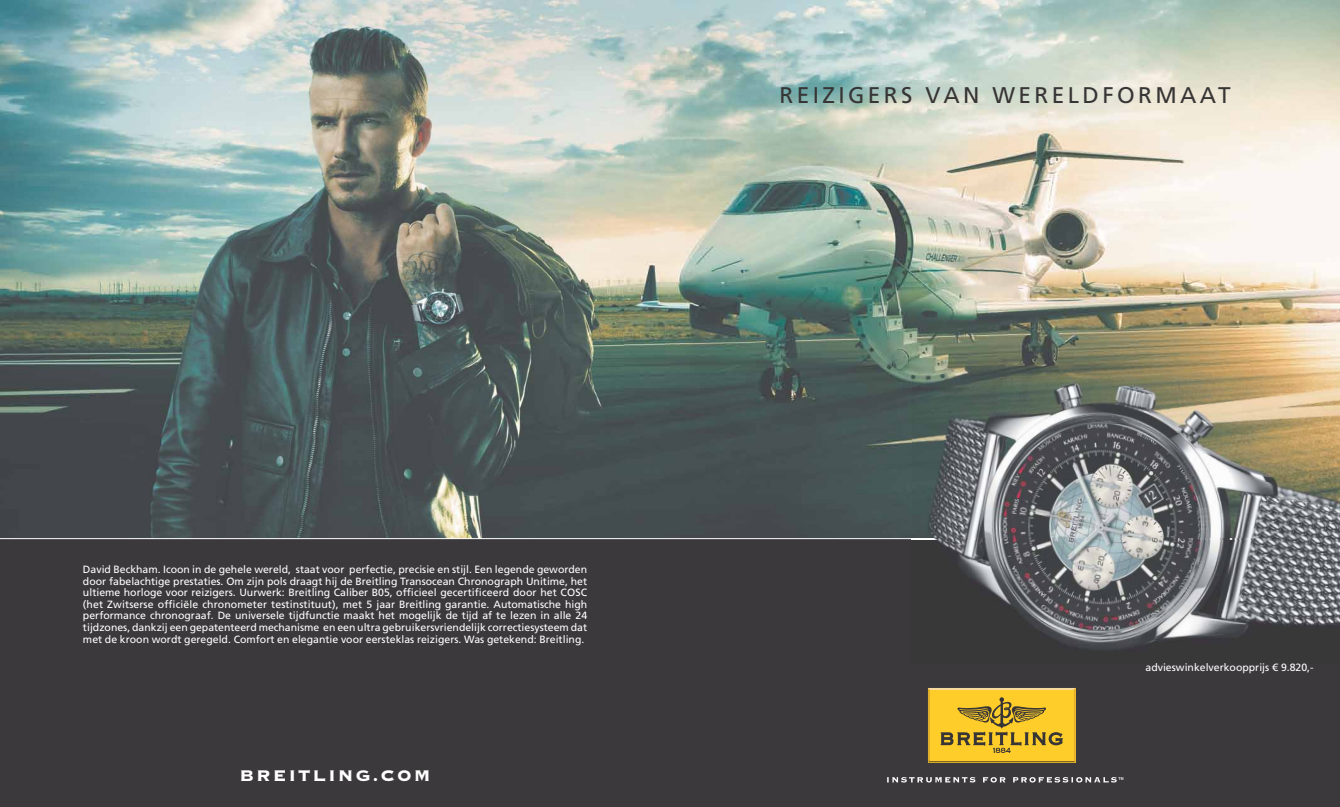
<style>
.page{position:relative;width:1340px;height:807px;background:#fff}
.page>*{position:absolute;margin:0;border:0;box-sizing:border-box;transform-origin:0 0}
.t1{font:22.66px "Frutiger";letter-spacing:.15em;color:#373535}
.t2{font:20.21px "Copperplate Thirty Three BC";letter-spacing:.1em;color:#fff}
.t3{font:10.5px/11.5px "Frutiger";color:#fff;text-align:justify}
.s1{font-family:"Frutiger LT Std"}
</style>
<div class="page">
<img style="left:0;top:0;width:1339px;height:538px">
<div style="left:0;top:538px;width:1339px;height:268px;background:#3b393b"></div>
<img style="left:131px;top:21px;width:492px;height:517px">
<hr style="left:0;top:538px;width:1339px;height:1px;background:#fff">
<img style="left:911px;top:366px;width:428px;height:283px">
<img style="left:911px;top:538px;width:428px;height:1px">
<svg style="left:928px;top:688px;width:147px;height:73px;background:#e1b72e"></svg>
<svg style="left:887px;top:777px;width:236px;height:5px"></svg>
<p class="t3" style="left:83px;top:563px;width:506px">David Beckham. Icoon in de gehele wereld, staat voor perfectie, precisie en stijl. Een legende geworden door fabelachtige prestaties. Om zijn pols draagt hij de Breitling Transocean Chronograph Unitime, het ultieme horloge voor reizigers. Uurwerk: Breitling Caliber B05, officieel gecertificeerd door het COSC (het Zwitserse officiële chronometer testinstituut), met 5 jaar Breitling garantie. Automatische high performance chronograaf. De universele tijdfunctie maakt het mogelijk de tijd af te lezen in alle 24 tijdzones, dankzij een gepatenteerd mechanisme en een ultra gebruikersvriendelijk correctiesysteem dat met de kroon wordt geregeld. Comfort en elegantie voor eersteklas reizigers. Was getekend: Breitling.</p>
<h2 class="t2" style="left:240px;top:764px;width:192px">BREITLING.COM</h2>
<h1 class="t1" style="left:779px;top:82px;width:452px">REIZIGERS VAN WERELDFORMAAT</h1>
<p class="t3" style="left:1145px;top:661px;width:170px">advieswinkelverkoopprijs <span class="s1">€</span> 9.820,-</p>
</div>
